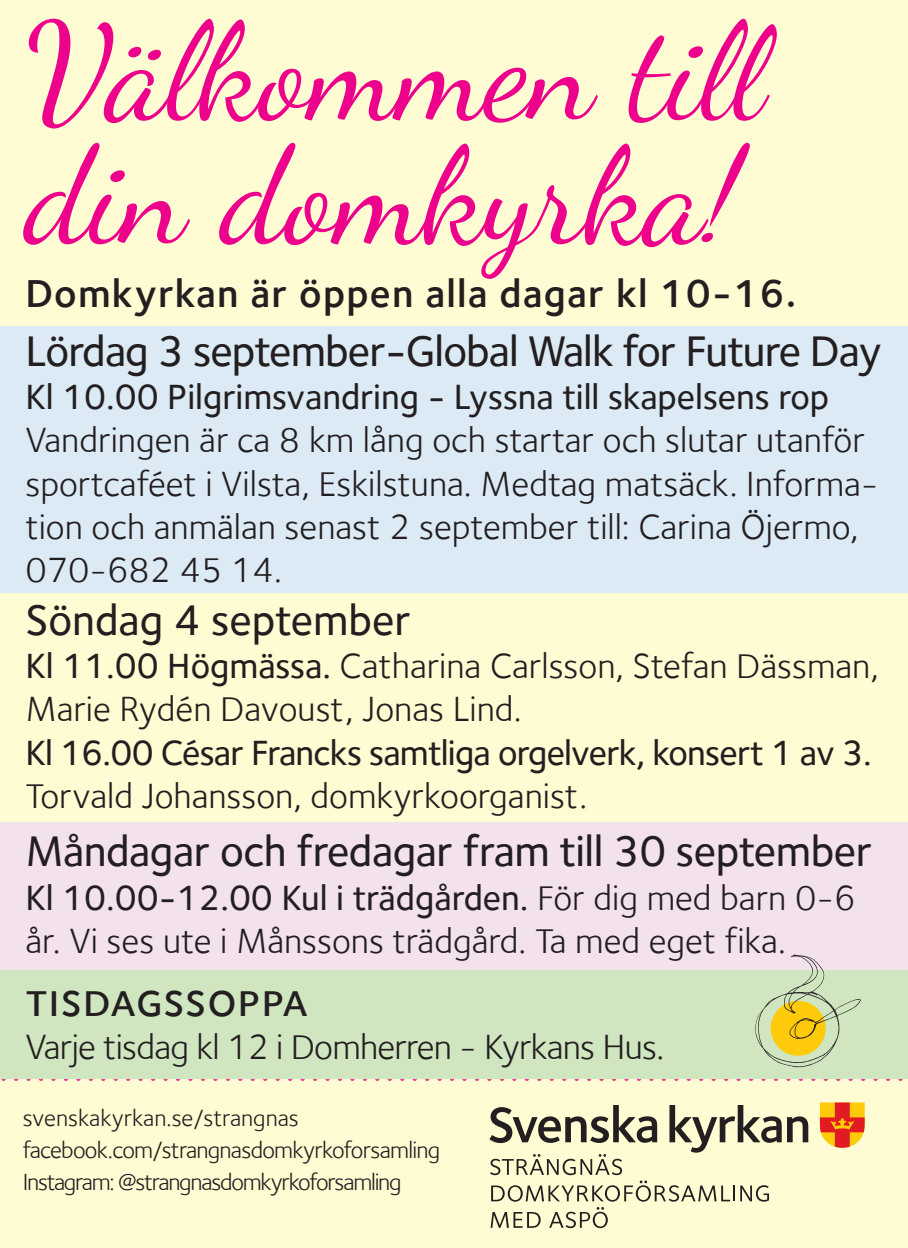
<style>
.page{position:relative;width:908px;height:1248px;background:#fff}
.page>*{position:absolute;margin:0;border:0;box-sizing:border-box;transform-origin:0 0}
.t1{font:136px/124px "Dancing Script";color:#ed028c}
.t2{font:48px "Foundry Sterling Medium Expert";letter-spacing:.02em;color:#231f20}
.t3{font:500 44px "Foundry Sterling";letter-spacing:-.01em;color:#231f20}
.t4{font:600 40px "Foundry Sterling";letter-spacing:.03em;color:#231f20}
.t5{font:36px/43.2px "Foundry Sterling";color:#231f20}
.t6{font:500 36px "Foundry Sterling";letter-spacing:-.02em;color:#231f20}
.t7{font:500 36px "Foundry Sterling";color:#231f20}
.t8{font:36px "Foundry Sterling";letter-spacing:-.02em;color:#231f20}
.t9{font:24px/32px "Foundry Sterling";letter-spacing:-.03em;color:#231f20}
.s1{font-weight:500}
</style>
<div class="page">
<div style="left:0;top:0;width:907px;height:1247px;background:#fffbd3"></div>
<svg style="left:0;top:1076px;width:908px;height:4px"></svg>
<svg style="left:489px;top:1105px;width:168px;height:37px"></svg>
<svg style="left:669px;top:1105px;width:139px;height:47px"></svg>
<svg style="left:819px;top:1102px;width:45px;height:45px;background:#f0792b"></svg>
<svg style="left:490px;top:1154px;width:131px;height:20px"></svg>
<svg style="left:740px;top:1185px;width:28px;height:16px"></svg>
<svg style="left:490px;top:1180px;width:244px;height:47px"></svg>
<div style="left:0;top:962px;width:907px;height:116px;background:#d0e6c1"></div>
<div style="left:0;top:822px;width:907px;height:147px;background:#f3e1ee"></div>
<div style="left:0;top:326px;width:907px;height:266px;background:#dceaf5"></div>
<svg style="left:754px;top:954px;width:106px;height:114px"></svg>
<h1 class="t1" style="left:25px;top:11px;width:752px">Välkommen till din domkyrka!</h1>
<p class="t4" style="left:25px;top:270px;width:772px">Domkyrkan är öppen alla dagar kl 10-16.</p>
<p class="t3" style="left:25px;top:325px;width:857px">Lördag 3 september-Global Walk for Future Day</p>
<p class="t7" style="left:25px;top:376px;width:805px">Kl 10.00 Pilgrimsvandring - Lyssna till skapelsens rop</p>
<p class="t5" style="left:25px;top:418px;width:854px">Vandringen är ca 8 km lång och startar och slutar utanför sportcaféet i Vilsta, Eskilstuna. Medtag matsäck. Informa&shy;tion och anmälan senast 2 september till: Carina Öjermo, 070-682 45 14.</p>
<p class="t3" style="left:25px;top:594px;width:387px">Söndag 4 september</p>
<p class="t5" style="left:25px;top:644px;width:854px"><span class="s1">Kl 11.00 Högmässa.</span> Catharina Carlsson, Stefan Dässman,<br>Marie Rydén Davoust, Jonas Lind.</p>
<p class="t6" style="left:25px;top:731px;width:847px">Kl 16.00 César Francks samtliga orgelverk, konsert 1 av 3.</p>
<p class="t5" style="left:25px;top:773px;width:563px">Torvald Johansson, domkyrkoorganist.</p>
<p class="t3" style="left:25px;top:825px;width:848px">Måndagar och fredagar fram till 30 september</p>
<p class="t5" style="left:25px;top:875px;width:831px"><span class="s1">Kl 10.00-12.00 Kul i trädgården.</span> För dig med barn 0-6 år. Vi ses ute i Månssons trädgård. Ta med eget fika.</p>
<h2 class="t2" style="left:25px;top:971px;width:283px">tisdagssoppa</h2>
<p class="t8" style="left:25px;top:1026px;width:640px">Varje tisdag kl 12 i Domherren - Kyrkans Hus.</p>
<p class="t9" style="left:23px;top:1101px;width:419px">svenskakyrkan.se/strangnas facebook.com/strangnasdomkyrkoforsamling<br>Instagram: @strangnasdomkyrkoforsamling</p>
</div>
